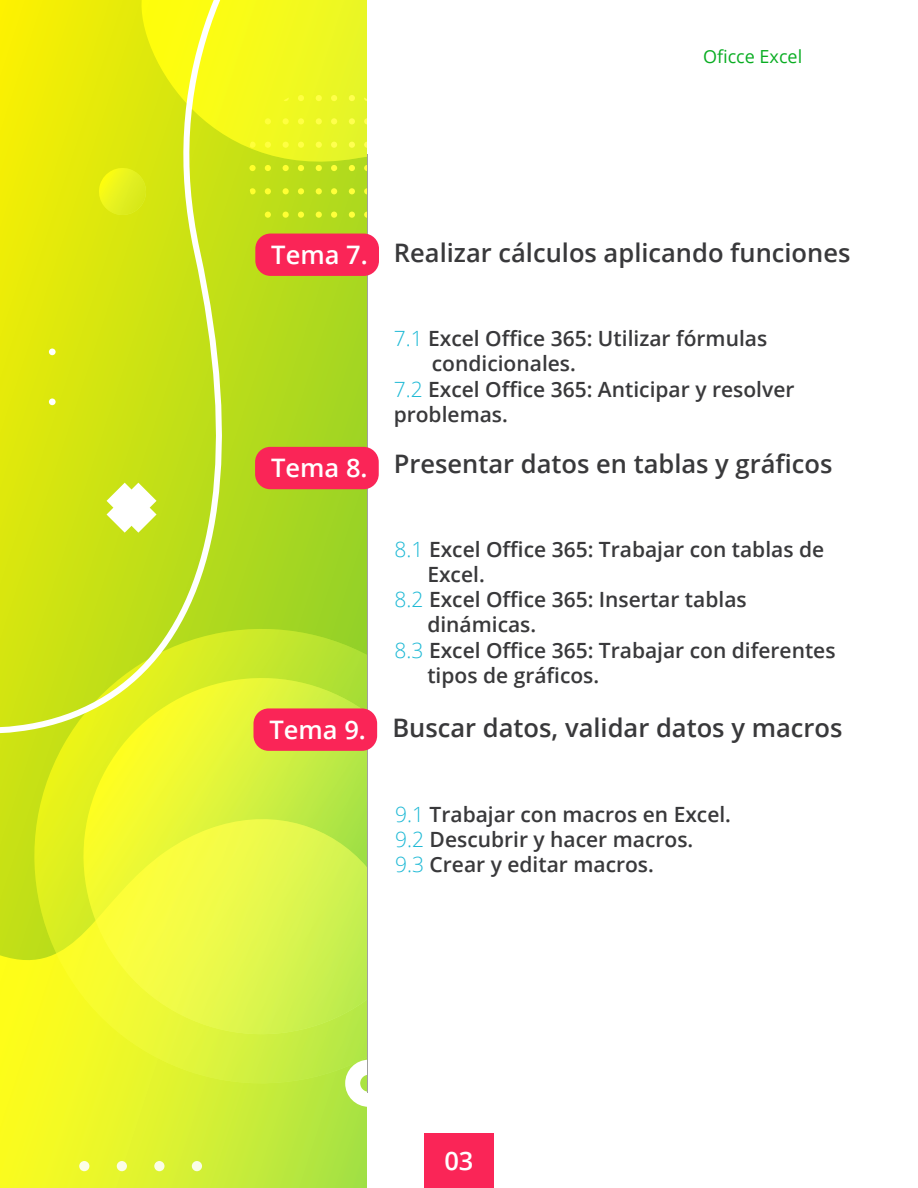
<style>
.page{position:relative;width:918px;height:1188px;background:#fff}
.page>*{position:absolute;margin:0;border:0;box-sizing:border-box;transform-origin:0 0}
.t1{font:600 25.5px "Open Sans";color:#39393b}
.t2{font:600 25.5px "Open Sans";color:#fff}
.t3{font:600 21px/25.2px "Open Sans";color:#39393b}
.t4{font:18px "Open Sans";color:#09ad22}
.s1{font-weight:300;color:#1eb9d5}
</style>
<div class="page">
<div style="left:424px;top:1133px;width:70px;height:55px;background:#fa2557"></div>
<svg style="left:84px;top:796px;width:221px;height:23px;background:#e1f536"></svg>
<svg style="left:0;top:819px;width:305px;height:368px;background:#e5f534"></svg>
<svg style="left:192px;top:1161px;width:10px;height:10px"></svg>
<svg style="left:154px;top:1161px;width:11px;height:10px"></svg>
<svg style="left:117px;top:1161px;width:10px;height:10px"></svg>
<svg style="left:79px;top:1161px;width:10px;height:10px"></svg>
<svg style="left:0;top:0;width:366px;height:796px;background:#d4e71c"></svg>
<svg style="left:59px;top:435px;width:145px;height:145px;background:#cae328"></svg>
<svg style="left:305px;top:549px;width:61px;height:638px;background:#b8e644"></svg>
<div style="left:255px;top:234px;width:124px;height:42px;background:#fa2557;border-radius:15px"></div>
<div style="left:255px;top:447px;width:124px;height:42px;background:#fa2557;border-radius:15px"></div>
<div style="left:253px;top:708px;width:124px;height:43px;background:#fa2557;border-radius:15px"></div>
<p class="t4" style="left:703px;top:44px;width:101px">Oficce Excel</p>
<p class="t2" style="left:271px;top:237px;width:98px">Tema 7.</p>
<p class="t1" style="left:394px;top:235px;width:458px">Realizar cálculos aplicando funciones</p>
<p class="t3" style="left:394px;top:325px;width:375px"><span class="s1">7.1</span> Excel Office 365: Utilizar fórmulas</p>
<p class="t3" style="left:432px;top:351px;width:146px">condicionales.</p>
<p class="t3" style="left:394px;top:376px;width:402px"><span class="s1">7.2</span> Excel Office 365: Anticipar y resolver</p>
<p class="t3" style="left:394px;top:401px;width:116px">problemas.</p>
<p class="t2" style="left:271px;top:450px;width:98px">Tema 8.</p>
<p class="t1" style="left:394px;top:447px;width:440px">Presentar datos en tablas y gráficos</p>
<p class="t3" style="left:395px;top:536px;width:431px"><span class="s1">8.1</span> Excel Office 365: Trabajar con tablas de</p>
<p class="t3" style="left:427px;top:561px;width:59px">Excel.</p>
<p class="t3" style="left:395px;top:587px;width:354px"><span class="s1">8.2</span> Excel Office 365: Insertar tablas</p>
<p class="t3" style="left:427px;top:612px;width:110px">dinámicas.</p>
<p class="t3" style="left:395px;top:637px;width:442px"><span class="s1">8.3</span> Excel Office 365: Trabajar con diferentes</p>
<p class="t3" style="left:427px;top:662px;width:173px">tipos de gráficos.</p>
<p class="t2" style="left:269px;top:712px;width:98px">Tema 9.</p>
<p class="t1" style="left:392px;top:711px;width:451px">Buscar datos, validar datos y macros</p>
<p class="t3" style="left:395px;top:801px;width:337px"><span class="s1">9.1</span> Trabajar con macros en Excel.<br><span class="s1">9.2</span> Descubrir y hacer macros.<br><span class="s1">9.3</span> Crear y editar macros.</p>
<p class="t2" style="left:444px;top:1144px;width:31px">03</p>
</div>
